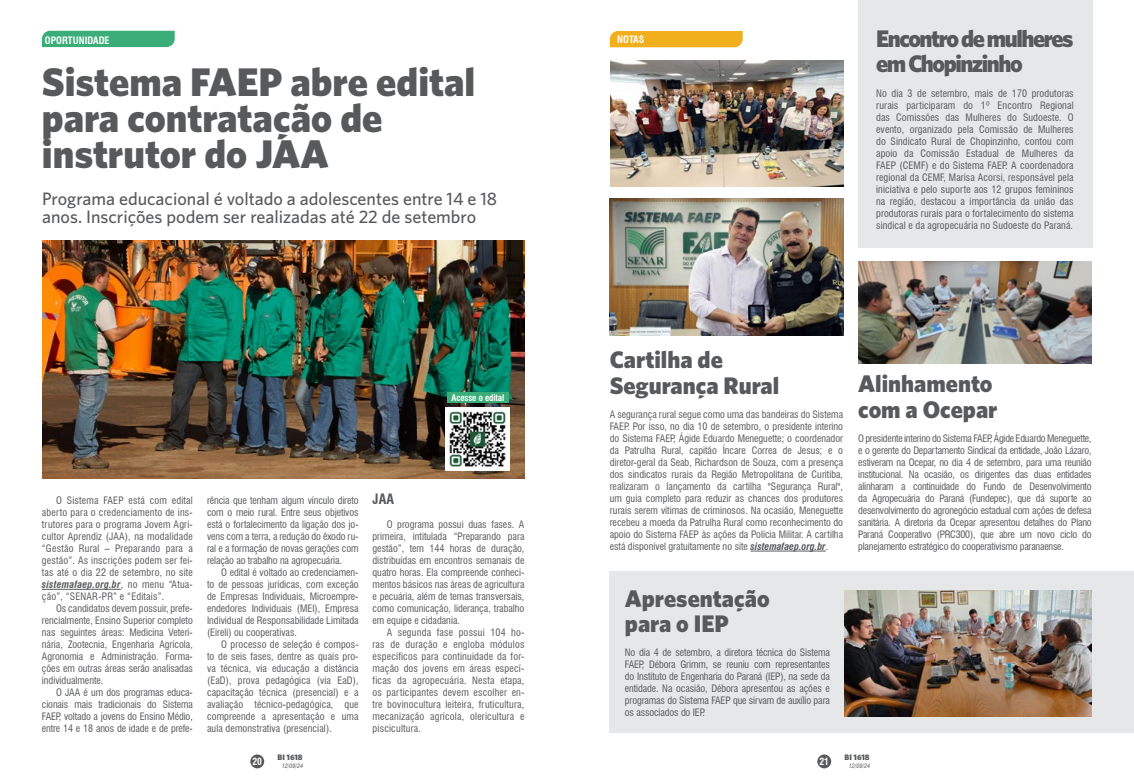
<style>
.page{position:relative;width:1134px;height:780px;background:#fff}
.page>*{position:absolute;margin:0;border:0;box-sizing:border-box;transform-origin:0 0}
.t1{font:900 40px/36px "Whitney HTF";color:#58595b}
.t2{font:900 24px/25px "Whitney HTF";color:#58595b}
.t3{font:900 24px/25px "Whitney HTF";letter-spacing:-.06em;color:#58595b}
.t4{font:500 18px/18px "Whitney HTF";color:#58595b}
.t5{font:700 condensed 14px "Swiss 721 BT";color:#58595b}
.t6{font:condensed 10px/12px "Swiss 721 BT";color:#58595b;text-align:justify}
.t7{font:700 condensed 10px "Swiss 721 BT";color:#fff}
.t8{font:700 condensed 9.6px "Swiss 721 BT";color:#fff}
.t9{font:700 condensed 9px "Swiss 721 BT";letter-spacing:-.01em;color:#fff}
.t10{font:900 8px "Whitney HTF";color:#58595b}
.t11{font:italic condensed 6px "Swiss 721 BT";color:#58595b}
.s1{font-weight:700;font-style:italic}
</style>
<div class="page">
<div style="left:250px;top:754px;width:14px;height:14px;background:#58595b;border-radius:50%"></div>
<div style="left:817px;top:754px;width:14px;height:14px;background:#58595b;border-radius:50%"></div>
<div style="left:42px;top:31px;width:133px;height:16px;background:#3bad79"></div>
<hr style="left:42px;top:589px;width:79px;height:1px;background:#58595b">
<img style="left:42px;top:241px;width:482px;height:238px">
<img style="left:446px;top:407px;width:63px;height:63px">
<div style="left:447px;top:393px;width:62px;height:10px;background:#3bad79"></div>
<div style="left:610px;top:571px;width:524px;height:161px;background:#e6e7e8"></div>
<div style="left:610px;top:31px;width:133px;height:16px;background:#f1ae1d"></div>
<hr style="left:750px;top:550px;width:76px;height:1px;background:#58595b">
<img style="left:611px;top:60px;width:232px;height:127px">
<img style="left:610px;top:198px;width:234px;height:138px">
<img style="left:844px;top:590px;width:248px;height:126px">
<img style="left:858px;top:261px;width:233px;height:102px">
<div style="left:858px;top:0;width:234px;height:247px;background:#e6e7e8"></div>
<p class="t7" style="left:45px;top:34px;width:66px">OPORTUNIDADE</p>
<h1 class="t1" style="left:42px;top:63px;width:435px">Sistema FAEP abre edital para contratação de instrutor do JAA</h1>
<h3 class="t4" style="left:42px;top:189px;width:456px">Programa educacional é voltado a adolescentes entre 14 e 18 anos. Inscrições podem ser realizadas até 22 de setembro</h3>
<p class="t9" style="left:451px;top:392px;width:54px">Acesse o edital</p>
<p class="t6" style="left:42px;top:494px;width:153px;text-indent:14px">O Sistema FAEP está com edital aberto para o credenciamento de ins&shy;trutores para o programa Jovem Agri&shy;cultor Aprendiz (JAA), na modalidade “Gestão Rural – Preparando para a gestão”. As inscrições podem ser fei&shy;tas até o dia 22 de setembro, no site <span class="s1">sistemafaep.org.br</span>, no menu “Atua&shy;ção”, “SENAR-PR” e “Editais”.</p>
<p class="t6" style="left:42px;top:602px;width:152px;text-indent:14px">Os candidatos devem possuir, prefe&shy;rencialmente, Ensino Superior completo nas seguintes áreas: Medicina Veteri&shy;nária, Zootecnia, Engenharia Agrícola, Agronomia e Administração. Forma&shy;ções em outras áreas serão analisadas individualmente.</p>
<p class="t6" style="left:42px;top:686px;width:152px;text-indent:14px">O JAA é um dos programas educa&shy;cionais mais tradicionais do Sistema FAEP, voltado a jovens do Ensino Médio, entre 14 e 18 anos de idade e de prefe-</p>
<p class="t6" style="left:207px;top:494px;width:153px">rência que tenham algum vínculo direto com o meio rural. Entre seus objetivos está o fortalecimento da ligação dos jo&shy;vens com a terra, a redução do êxodo ru&shy;ral e a formação de novas gerações com relação ao trabalho na agropecuária.</p>
<p class="t6" style="left:207px;top:566px;width:153px;text-indent:14px">O edital é voltado ao credenciamen&shy;to de pessoas jurídicas, com exceção de Empresas Individuais, Microempre&shy;endedores Individuais (MEI), Empresa Individual de Responsabilidade Limitada (Eireli) ou cooperativas.</p>
<p class="t6" style="left:207px;top:638px;width:153px;text-indent:14px">O processo de seleção é compos&shy;to de seis fases, dentre as quais pro&shy;va técnica, via educação a distância (EaD), prova pedagógica (via EaD), capacitação técnica (presencial) e a avaliação técnico-pedagógica, que compreende a apresentação e uma aula demonstrativa (presencial).</p>
<p class="t8" style="left:252px;top:755px;width:11px">20</p>
<p class="t10" style="left:278px;top:752px;width:27px">BI 1618</p>
<p class="t11" style="left:282px;top:762px;width:23px">12/09/24</p>
<h3 class="t5" style="left:372px;top:491px;width:23px">JAA</h3>
<p class="t6" style="left:372px;top:518px;width:153px;text-indent:14px">O programa possui duas fases. A primeira, intitulada “Preparando para gestão”, tem 144 horas de duração, distribuídas em encontros semanais de quatro horas. Ela compreende conheci&shy;mentos básicos nas áreas de agricultura e pecuária, além de temas transversais, como comunicação, liderança, trabalho em equipe e cidadania.</p>
<p class="t6" style="left:372px;top:626px;width:153px;text-indent:14px">A segunda fase possui 104 ho&shy;ras de duração e engloba módulos específicos para continuidade da for&shy;mação dos jovens em áreas especí&shy;ficas da agropecuária. Nesta etapa, os participantes devem escolher en&shy;tre bovinocultura leiteira, fruticultura, mecanização agrícola, olericultura e piscicultura.</p>
<p class="t7" style="left:617px;top:33px;width:29px">NOTAS</p>
<h2 class="t3" style="left:876px;top:26px;width:199px">Encontro de mulheres em Chopinzinho</h2>
<p class="t6" style="left:876px;top:87px;width:199px">No dia 3 de setembro, mais de 170 produtoras rurais participaram do 1º Encontro Regional das Comissões das Mulheres do Sudoeste. O evento, organizado pela Comissão de Mulheres do Sindicato Rural de Chopinzinho, contou com apoio da Comissão Estadual de Mulheres da FAEP (CEMF) e do Sistema FAEP. A coordenadora regional da CEMF, Marisa Acorsi, responsável pela iniciativa e pelo suporte aos 12 grupos femininos na região, destacou a importância da união das produtoras rurais para o fortalecimento do sistema sindical e da agropecuária no Sudoeste do Paraná.</p>
<h2 class="t2" style="left:610px;top:347px;width:171px">Cartilha de<br>Segurança Rural</h2>
<p class="t6" style="left:610px;top:408px;width:235px">A segurança rural segue como uma das bandeiras do Sistema FAEP. Por isso, no dia 10 de setembro, o presidente interino do Sistema FAEP, Ágide Eduardo Meneguette; o coordenador da Patrulha Rural, capitão Íncare Correa de Jesus; e o diretor-geral da Seab, Richardson de Souza, com a presença dos sindicatos rurais da Região Metropolitana de Curitiba, realizaram o lançamento da cartilha "Segurança Rural", um guia completo para reduzir as chances dos produtores rurais serem vítimas de criminosos. Na ocasião, Meneguette recebeu a moeda da Patrulha Rural como reconhecimento do apoio do Sistema FAEP às ações da Polícia Militar. A cartilha está disponível gratuitamente no site <span class="s1">sistemafaep.org.br</span>.</p>
<h2 class="t2" style="left:625px;top:585px;width:146px">Apresentação para o IEP</h2>
<p class="t6" style="left:625px;top:646px;width:207px">No dia 4 de setembro, a diretora técnica do Sistema FAEP, Débora Grimm, se reuniu com representantes do Instituto de Engenharia do Paraná (IEP), na sede da entidade. Na ocasião, Débora apresentou as ações e programas do Sistema FAEP que sirvam de auxílio para os associados do IEP.</p>
<h2 class="t2" style="left:858px;top:371px;width:141px">Alinhamento com a Ocepar</h2>
<p class="t6" style="left:858px;top:432px;width:235px">O presidente interino do Sistema FAEP, Ágide Eduardo Meneguette, e o gerente do Departamento Sindical da entidade, João Lázaro, estiveram na Ocepar, no dia 4 de setembro, para uma reunião institucional. Na ocasião, os dirigentes das duas entidades alinharam a continuidade do Fundo de Desenvolvimento da Agropecuária do Paraná (Fundepec), que dá suporte ao desenvolvimento do agronegócio estadual com ações de defesa sanitária. A diretoria da Ocepar apresentou detalhes do Plano Paraná Cooperativo (PRC300), que abre um novo ciclo do planejamento estratégico do cooperativismo paranaense.</p>
<p class="t8" style="left:819px;top:755px;width:11px">21</p>
<p class="t10" style="left:844px;top:752px;width:27px">BI 1618</p>
<p class="t11" style="left:849px;top:762px;width:23px">12/09/24</p>
</div>
